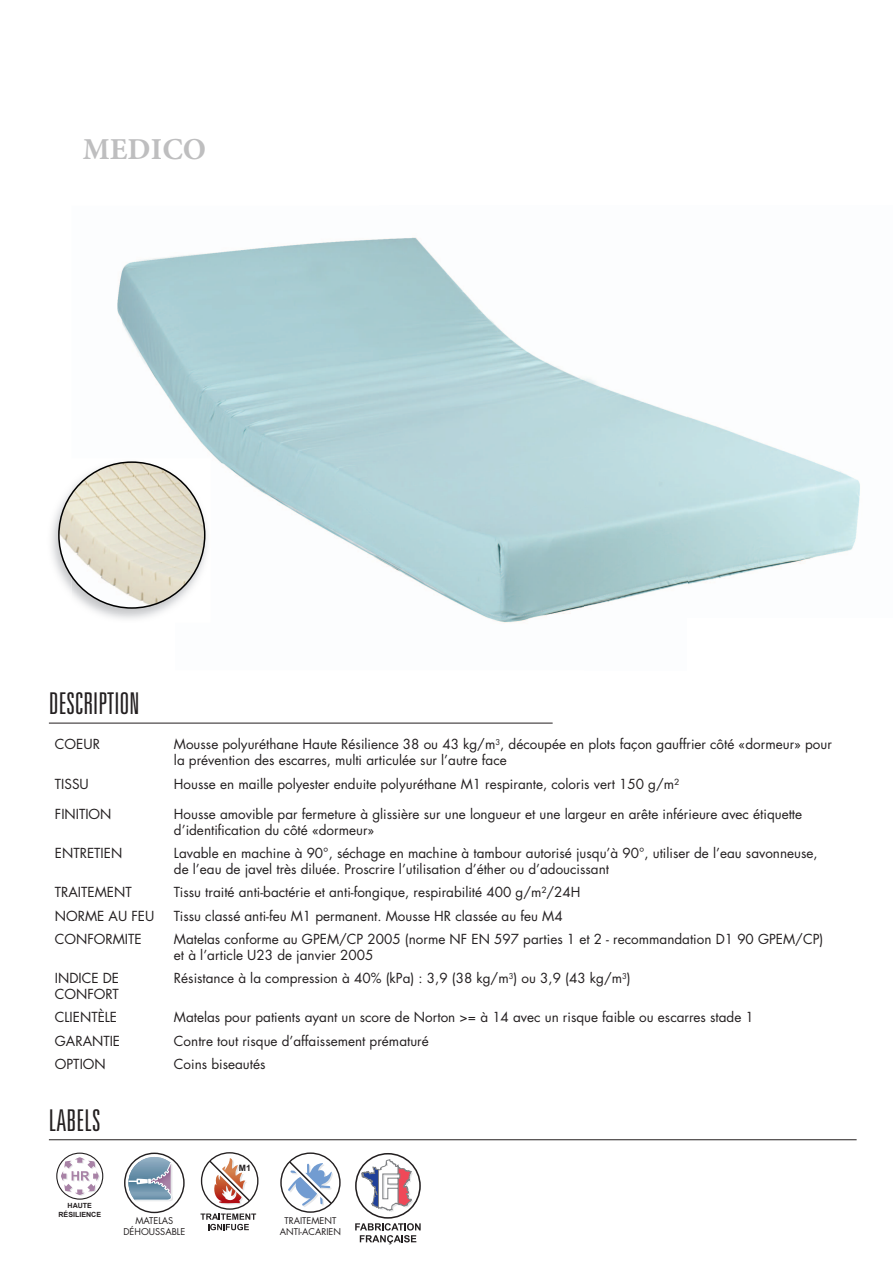
<style>
.page{position:relative;width:893px;height:1263px;background:#fff}
.page>*{position:absolute;margin:0;border:0;box-sizing:border-box;transform-origin:0 0}
.t1{font:700 30.45px "Minion Pro";color:#bebebf}
.t2{font:300 ultra-condensed 30px "Univers LT Std";color:#231f20}
.t3{font:13.5px/16.2px "Futura Std";color:#231f20}
.t4{font:9.15px/10.9px "Futura Std";color:#231f20;text-align:center}
.t5{font:700 8.7px "Arial";color:#231f20}
.t6{font:700 7.05px/8.6px "Arial";color:#231f20;text-align:center}
</style>
<div class="page">
<hr style="left:49px;top:723px;width:504px;height:1px;background:#231f20">
<hr style="left:49px;top:1139px;width:808px;height:1px;background:#231f20">
<img style="left:117px;top:237px;width:570px;height:226px">
<img style="left:687px;top:416px;width:173px;height:169px">
<img style="left:221px;top:463px;width:467px;height:160px">
<svg style="left:124px;top:1152px;width:61px;height:61px"></svg>
<svg style="left:355px;top:1153px;width:66px;height:91px"></svg>
<div style="left:388px;top:1178px;width:10px;height:6px;background:#fff"></div>
<div style="left:388px;top:1178px;width:10px;height:6px;border:1px solid #808285"></div>
<svg style="left:56px;top:1152px;width:47px;height:48px"></svg>
<svg style="left:201px;top:1152px;width:57px;height:78px"></svg>
<svg style="left:280px;top:1152px;width:61px;height:61px"></svg>
<img style="left:51px;top:458px;width:160px;height:161px">
<img style="left:59px;top:462px;width:146px;height:146px;border-radius:73px">
<h1 class="t1" style="left:83px;top:128px;width:125px">MEDICO</h1>
<h2 class="t2" style="left:49px;top:688px;width:92px">DESCRIPTION</h2>
<p class="t3" style="left:55px;top:736px;width:47px">COEUR</p>
<p class="t3" style="left:174px;top:736px;width:659px">Mousse polyuréthane Haute Résilience 38 ou 43 kg/m<sup>3</sup>, découpée en plots façon gauffrier côté «dormeur» pour la prévention des escarres, multi articulée sur l’autre face</p>
<p class="t3" style="left:55px;top:776px;width:35px">TISSU</p>
<p class="t3" style="left:174px;top:776px;width:507px">Housse en maille polyester enduite polyuréthane M1 respirante, coloris vert 150 g/m²</p>
<p class="t3" style="left:55px;top:806px;width:58px">FINITION</p>
<p class="t3" style="left:174px;top:806px;width:630px">Housse amovible par fermeture à glissière sur une longueur et une largeur en arête inférieure avec étiquette d’identification du côté «dormeur»</p>
<p class="t3" style="left:55px;top:845px;width:69px">ENTRETIEN</p>
<p class="t3" style="left:174px;top:845px;width:645px">Lavable en machine à 90°, séchage en machine à tambour autorisé jusqu’à 90°, utiliser de l’eau savonneuse, de l’eau de javel très diluée. Proscrire l’utilisation d’éther ou d’adoucissant</p>
<p class="t3" style="left:55px;top:884px;width:78px">TRAITEMENT</p>
<p class="t3" style="left:174px;top:884px;width:408px">Tissu traité anti-bactérie et anti-fongique, respirabilité 400 g/m²/24H</p>
<p class="t3" style="left:55px;top:908px;width:101px">NORME AU FEU</p>
<p class="t3" style="left:174px;top:908px;width:390px">Tissu classé anti-feu M1 permanent. Mousse HR classée au feu M4</p>
<p class="t3" style="left:55px;top:931px;width:88px">CONFORMITE</p>
<p class="t3" style="left:174px;top:931px;width:651px">Matelas conforme au GPEM/CP 2005 (norme NF EN 597 parties 1 et 2 - recommandation D1 90 GPEM/CP) et à l’article U23 de janvier 2005</p>
<p class="t3" style="left:55px;top:970px;width:66px">INDICE DE<br>CONFORT</p>
<p class="t3" style="left:174px;top:970px;width:458px">Résistance à la compression à 40% (kPa) : 3,9 (38 kg/m<sup>3</sup>) ou 3,9 (43 kg/m<sup>3</sup>)</p>
<p class="t3" style="left:55px;top:1009px;width:64px">CLIENTÈLE</p>
<p class="t3" style="left:174px;top:1009px;width:581px">Matelas pour patients ayant un score de Norton &gt;= à 14 avec un risque faible ou escarres stade 1</p>
<p class="t3" style="left:55px;top:1032px;width:67px">GARANTIE</p>
<p class="t3" style="left:174px;top:1032px;width:256px">Contre tout risque d’affaissement prématuré</p>
<p class="t3" style="left:55px;top:1056px;width:52px">OPTION</p>
<p class="t3" style="left:174px;top:1056px;width:93px">Coins biseautés</p>
<h2 class="t2" style="left:49px;top:1104px;width:53px">LABELS</h2>
<p class="t6" style="left:58px;top:1202px;width:44px">HAUTE<br>RÉSILIENCE</p>
<p class="t4" style="left:123px;top:1215px;width:63px">MATELAS<br>DÉHOUSSABLE</p>
<p class="t5" style="left:239px;top:1163px;width:14px">M1</p>
<p class="t4" style="left:280px;top:1215px;width:63px">TRAITEMENT<br>ANTI-ACARIEN</p>
</div>
